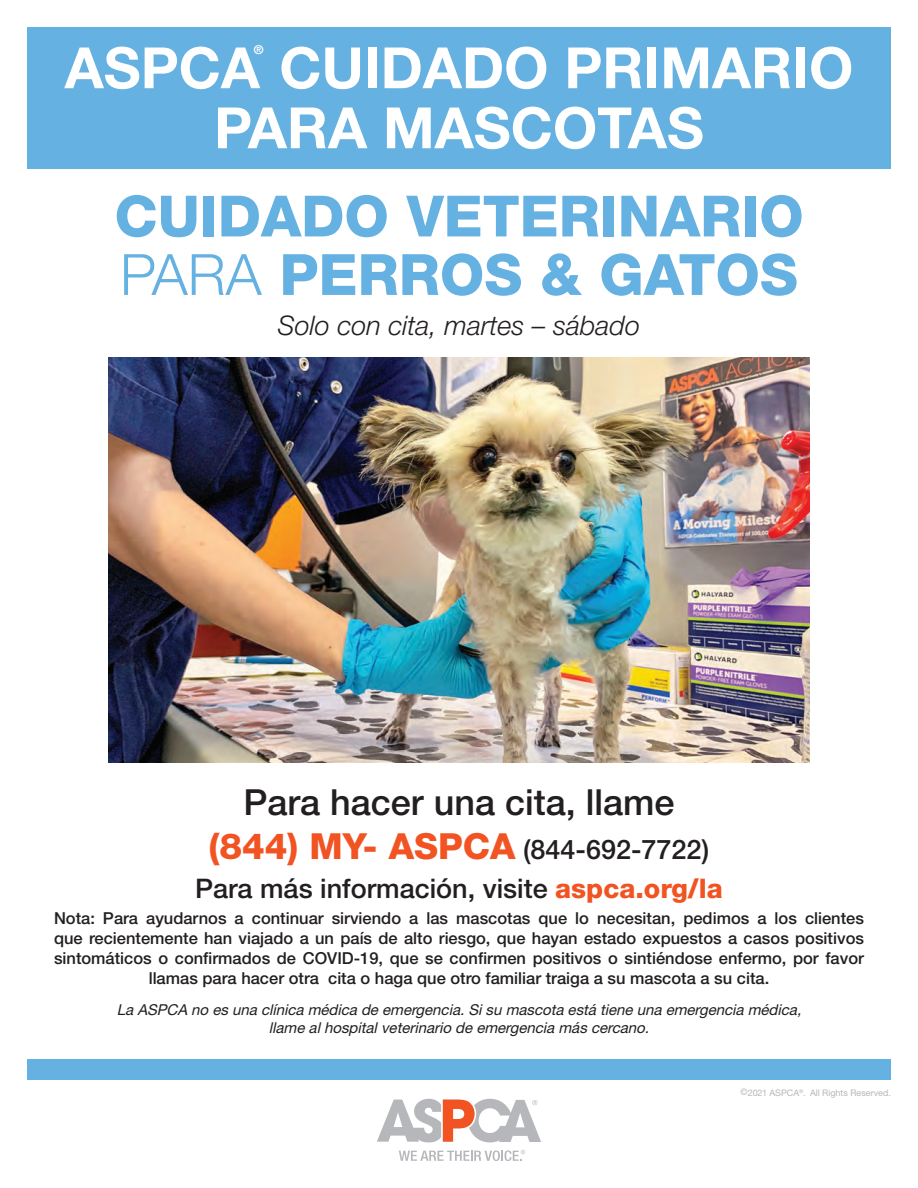
<style>
.page{position:relative;width:918px;height:1188px;background:#fff}
.page>*{position:absolute;margin:0;border:0;box-sizing:border-box;transform-origin:0 0}
.t1{font:800 57px/58.5px "Helvetica Neue LT Std";color:#65b1e1}
.t2{font:700 57px "Helvetica Neue LT Std";color:#fff}
.t3{font:500 36px "Helvetica Neue LT Std";color:#231f20}
.t4{font:500 27px/39.2px "Helvetica Neue LT Std";color:#231f20;text-align:center}
.t5{font:italic 300 27px "Helvetica Neue LT Std";color:#231f20}
.t6{font:500 16.5px/19.8px "Helvetica Neue LT Std";color:#231f20;text-align:center}
.t7{font:italic 15px/18px "Helvetica Neue LT Std";color:#231f20;text-align:center}
.t8{font:700 12.3px "Helvetica Neue LT Std";color:#fff}
.t9{font:9px "Helvetica Neue LT Std";color:#b6b7bb}
.s1{font-weight:300}
.s2{font-weight:800;font-size:36px;color:#f15322}
.s3{font-weight:800;color:#f15322}
</style>
<div class="page">
<div style="left:27px;top:27px;width:864px;height:142px;background:#65b1e1"></div>
<div style="left:27px;top:1060px;width:864px;height:20px;background:#65b1e1"></div>
<svg style="left:377px;top:1099px;width:164px;height:43px"></svg>
<svg style="left:399px;top:1150px;width:126px;height:11px"></svg>
<img style="left:108px;top:358px;width:702px;height:405px">
<p class="t8" style="left:254px;top:42px;width:11px">®</p>
<h1 class="t2" style="left:65px;top:33px;width:790px">ASPCA CUIDADO PRIMARIO</h1>
<h1 class="t2" style="left:214px;top:93px;width:491px">PARA MASCOTAS</h1>
<h1 class="t1" style="left:114px;top:187px;width:691px">CUIDADO VETERINARIO<br><span class="s1">PARA</span> PERROS &amp; GATOS</h1>
<h3 class="t5" style="left:278px;top:310px;width:364px">Solo con cita, martes – sábado</h3>
<h2 class="t3" style="left:244px;top:781px;width:432px">Para hacer una cita, llame</h2>
<h3 class="t4" style="left:195px;top:829px;width:529px"><span class="s2">(844) MY- ASPCA</span> (844-692-7722)<br>Para más información, visite <span class="s3">aspca.org/la</span></h3>
<p class="t6" style="left:54px;top:908px;width:812px">Nota: Para ayudarnos a continuar sirviendo a las mascotas que lo necesitan, pedimos a los clientes que recientemente han viajado a un país de alto riesgo, que hayan estado expuestos a casos positivos sintomáticos o confirmados de COVID-19, que se confirmen positivos o sintiéndose enfermo, por favor llamas para hacer otra cita o haga que otro familiar traiga a su mascota a su cita.</p>
<p class="t7" style="left:117px;top:1001px;width:690px">La ASPCA no es una clínica médica de emergencia.Sisu mascota está tiene una emergencia médica, llame alhospitalveterinario de emergencia más cercano.</p>
<p class="t9" style="left:741px;top:1088px;width:152px">©2021 ASPCA<sup>®</sup>. All Rights Reserved.</p>
</div>
